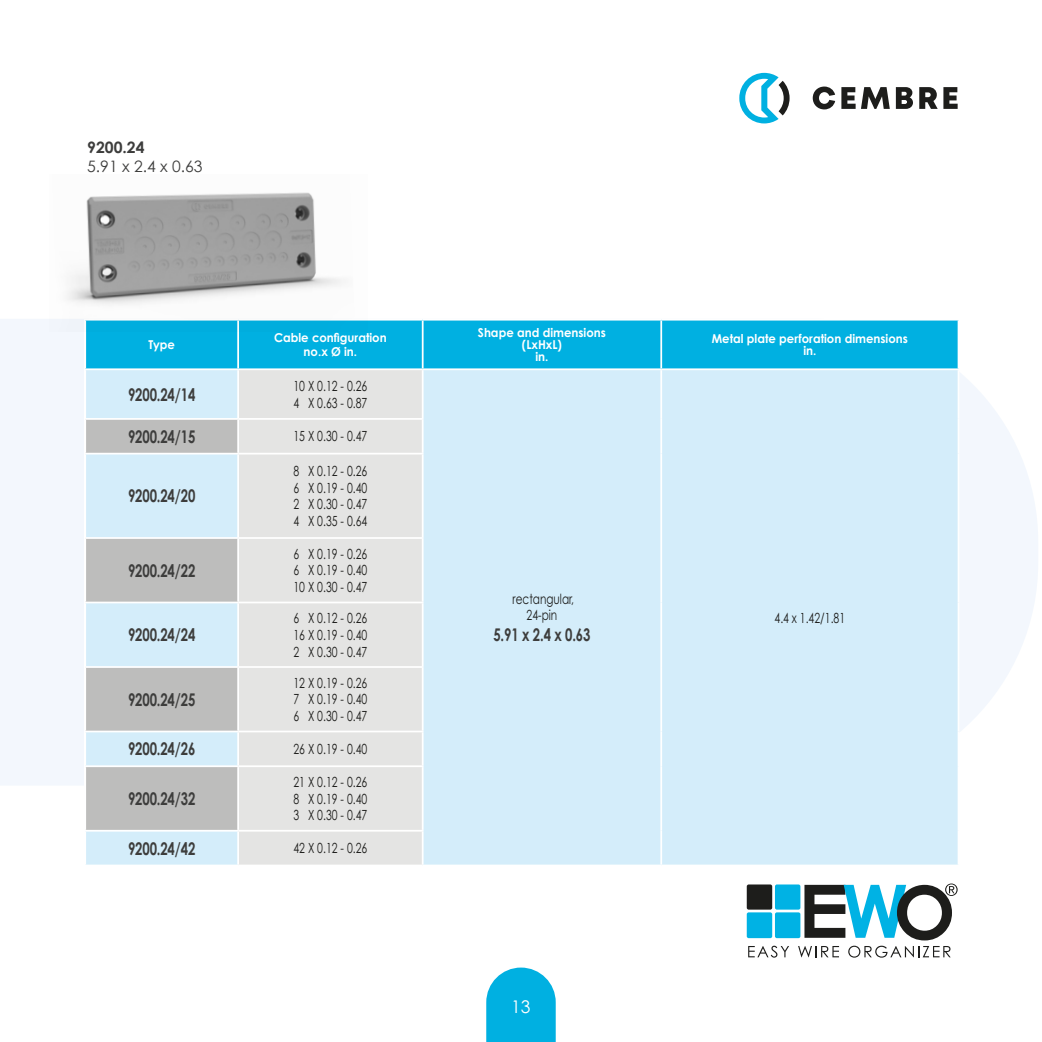
<style>
.page{position:relative;width:1042px;height:1042px;background:#fff}
.page>*{position:absolute;margin:0;border:0;box-sizing:border-box;transform-origin:0 0}
.t1{font:700 17.5px "Century Gothic";letter-spacing:-.01em;color:#3d3d3c;scale:.75 1}
.t2{font:17.5px "Century Gothic Pro";color:#fff}
.t3{font:15.75px "Century Gothic";color:#3d3d3c}
.t4{font:700 15.75px "Century Gothic";color:#3d3d3c}
.t5{font:14px/16.8px "Century Gothic Pro";color:#1d1d1b;text-align:justify;scale:.75 1}
.t6{font:700 12.25px/12.2px "Century Gothic Pro";color:#fff;text-align:center;scale:.95 1}
</style>
<div class="page">
<svg style="left:0;top:319px;width:1038px;height:466px;fill:#f3f7fd"></svg>
<svg style="left:486px;top:967px;width:70px;height:75px;background:#1db9e4"></svg>
<div style="left:86px;top:320px;width:871px;height:48px;background:#00b0e1"></div>
<div style="left:86px;top:370px;width:871px;height:494px;background:#d4edfa"></div>
<div style="left:239px;top:370px;width:183px;height:494px;background:#e4e4e3"></div>
<svg style="left:86px;top:420px;width:151px;height:410px;background:#c7d2d7"></svg>
<hr style="left:237px;top:320px;width:2px;height:48px;background:#fff">
<hr style="left:422px;top:320px;width:1px;height:48px;background:#fff">
<hr style="left:660px;top:320px;width:2px;height:48px;background:#fff">
<hr style="left:660px;top:370px;width:2px;height:49px;background:#fff">
<hr style="left:660px;top:419px;width:2px;height:35px;background:#fff">
<hr style="left:660px;top:454px;width:2px;height:84px;background:#fff">
<hr style="left:660px;top:538px;width:2px;height:64px;background:#fff">
<hr style="left:660px;top:602px;width:2px;height:65px;background:#fff">
<hr style="left:660px;top:667px;width:2px;height:64px;background:#fff">
<hr style="left:660px;top:731px;width:2px;height:35px;background:#fff">
<hr style="left:660px;top:766px;width:2px;height:65px;background:#fff">
<hr style="left:660px;top:831px;width:2px;height:33px;background:#fff">
<hr style="left:237px;top:370px;width:2px;height:48px;background:#fff">
<hr style="left:422px;top:370px;width:1px;height:48px;background:#fff">
<hr style="left:238px;top:418px;width:185px;height:2px;background:#fff">
<hr style="left:237px;top:420px;width:2px;height:33px;background:#fff">
<hr style="left:422px;top:420px;width:1px;height:33px;background:#fff">
<hr style="left:238px;top:453px;width:185px;height:1px;background:#fff">
<hr style="left:237px;top:454px;width:2px;height:83px;background:#fff">
<hr style="left:422px;top:454px;width:1px;height:83px;background:#fff">
<hr style="left:238px;top:537px;width:185px;height:2px;background:#fff">
<hr style="left:237px;top:539px;width:2px;height:62px;background:#fff">
<hr style="left:422px;top:539px;width:1px;height:62px;background:#fff">
<hr style="left:238px;top:601px;width:185px;height:2px;background:#fff">
<hr style="left:237px;top:603px;width:2px;height:63px;background:#fff">
<hr style="left:422px;top:603px;width:1px;height:63px;background:#fff">
<hr style="left:238px;top:666px;width:185px;height:2px;background:#fff">
<hr style="left:237px;top:668px;width:2px;height:62px;background:#fff">
<hr style="left:422px;top:668px;width:1px;height:62px;background:#fff">
<hr style="left:238px;top:730px;width:185px;height:2px;background:#fff">
<hr style="left:237px;top:732px;width:2px;height:33px;background:#fff">
<hr style="left:422px;top:732px;width:1px;height:33px;background:#fff">
<hr style="left:238px;top:765px;width:185px;height:2px;background:#fff">
<hr style="left:237px;top:767px;width:2px;height:63px;background:#fff">
<hr style="left:422px;top:767px;width:1px;height:63px;background:#fff">
<hr style="left:238px;top:830px;width:185px;height:1px;background:#fff">
<hr style="left:237px;top:831px;width:2px;height:33px;background:#fff">
<hr style="left:422px;top:831px;width:1px;height:33px;background:#fff">
<hr style="left:84px;top:320px;width:2px;height:48px;background:#fff">
<hr style="left:238px;top:319px;width:185px;height:1px;background:#fff">
<hr style="left:423px;top:319px;width:238px;height:1px;background:#fff">
<hr style="left:661px;top:319px;width:298px;height:1px;background:#fff">
<hr style="left:957px;top:320px;width:2px;height:48px;background:#fff">
<hr style="left:84px;top:368px;width:154px;height:2px;background:#fff">
<hr style="left:238px;top:368px;width:185px;height:2px;background:#fff">
<hr style="left:423px;top:368px;width:238px;height:2px;background:#fff">
<hr style="left:661px;top:368px;width:298px;height:2px;background:#fff">
<hr style="left:957px;top:370px;width:2px;height:49px;background:#fff">
<hr style="left:957px;top:419px;width:2px;height:35px;background:#fff">
<hr style="left:957px;top:454px;width:2px;height:84px;background:#fff">
<hr style="left:957px;top:538px;width:2px;height:64px;background:#fff">
<hr style="left:957px;top:602px;width:2px;height:65px;background:#fff">
<hr style="left:957px;top:667px;width:2px;height:64px;background:#fff">
<hr style="left:957px;top:731px;width:2px;height:35px;background:#fff">
<hr style="left:957px;top:766px;width:2px;height:65px;background:#fff">
<hr style="left:84px;top:370px;width:2px;height:48px;background:#fff">
<hr style="left:84px;top:418px;width:154px;height:2px;background:#fff">
<hr style="left:84px;top:420px;width:2px;height:33px;background:#fff">
<hr style="left:84px;top:453px;width:154px;height:1px;background:#fff">
<hr style="left:84px;top:454px;width:2px;height:83px;background:#fff">
<hr style="left:84px;top:537px;width:154px;height:2px;background:#fff">
<hr style="left:84px;top:539px;width:2px;height:62px;background:#fff">
<hr style="left:84px;top:601px;width:154px;height:2px;background:#fff">
<hr style="left:84px;top:603px;width:2px;height:63px;background:#fff">
<hr style="left:84px;top:666px;width:154px;height:2px;background:#fff">
<hr style="left:84px;top:668px;width:2px;height:62px;background:#fff">
<hr style="left:84px;top:730px;width:154px;height:2px;background:#fff">
<hr style="left:84px;top:732px;width:2px;height:33px;background:#fff">
<hr style="left:84px;top:765px;width:154px;height:2px;background:#fff">
<hr style="left:84px;top:767px;width:2px;height:63px;background:#fff">
<hr style="left:84px;top:830px;width:154px;height:1px;background:#fff">
<svg style="left:841px;top:87px;width:14px;height:22px"></svg>
<svg style="left:861px;top:87px;width:29px;height:22px"></svg>
<svg style="left:896px;top:87px;width:17px;height:22px"></svg>
<svg style="left:919px;top:87px;width:18px;height:22px"></svg>
<svg style="left:943px;top:87px;width:14px;height:22px"></svg>
<svg style="left:813px;top:87px;width:22px;height:22px"></svg>
<svg style="left:739px;top:73px;width:50px;height:50px"></svg>
<img style="left:49px;top:192px;width:318px;height:140px">
<img style="left:88px;top:193px;width:228px;height:104px">
<div style="left:775px;top:884px;width:25px;height:25px;background:#00b2e4;border-radius:2px"></div>
<div style="left:747px;top:912px;width:25px;height:26px;background:#00b2e4;border-radius:2px"></div>
<div style="left:747px;top:884px;width:25px;height:25px;background:#1d1d1b;border-radius:2px"></div>
<div style="left:775px;top:912px;width:25px;height:26px;background:#00b2e4;border-radius:2px"></div>
<svg style="left:748px;top:945px;width:41px;height:12px"></svg>
<svg style="left:798px;top:883px;width:159px;height:74px"></svg>
<p class="t4" style="left:87px;top:135px;width:59px">9200.24</p>
<p class="t3" style="left:87px;top:155px;width:117px">5.91 x 2.4 x 0.63</p>
<p class="t6" style="left:148px;top:338px;width:30px">Type</p>
<p class="t6" style="left:274px;top:330px;width:120px;line-height:14px">Cable configuration no.x Ø in.</p>
<p class="t6" style="left:478px;top:326px;width:136px">Shape and dimensions (LxHxL)<br>in.</p>
<p class="t6" style="left:712px;top:332px;width:208px">Metal plate perforation dimensions in.</p>
<p class="t1" style="left:128px;top:381px;width:91px">9200.24/14</p>
<p class="t5" style="left:293px;top:377px;width:100px">10 X 0.12 - 0.26<br>4 X 0.63 - 0.87</p>
<p class="t1" style="left:128px;top:423px;width:91px">9200.24/15</p>
<p class="t5" style="left:293px;top:428px;width:100px">15 X 0.30 - 0.47</p>
<p class="t1" style="left:128px;top:483px;width:91px">9200.24/20</p>
<p class="t1" style="left:128px;top:557px;width:91px">9200.24/22</p>
<p class="t1" style="left:128px;top:622px;width:91px">9200.24/24</p>
<p class="t1" style="left:128px;top:686px;width:91px">9200.24/25</p>
<p class="t5" style="left:293px;top:462px;width:100px">8 X 0.12 - 0.26<br>6 X 0.19 - 0.40<br>2 X 0.30 - 0.47<br>4 X 0.35 - 0.64</p>
<p class="t5" style="left:293px;top:545px;width:100px">6 X 0.19 - 0.26<br>6 X 0.19 - 0.40<br>10 X 0.30 - 0.47</p>
<p class="t5" style="left:293px;top:609px;width:100px">6 X 0.12 - 0.26<br>16 X 0.19 - 0.40<br>2 X 0.30 - 0.47</p>
<p class="t5" style="left:293px;top:674px;width:100px">12 X 0.19 - 0.26<br>7 X 0.19 - 0.40<br>6 X 0.30 - 0.47</p>
<p class="t1" style="left:128px;top:736px;width:91px">9200.24/26</p>
<p class="t5" style="left:293px;top:740px;width:100px">26 X 0.19 - 0.40</p>
<p class="t1" style="left:128px;top:785px;width:91px">9200.24/32</p>
<p class="t5" style="left:293px;top:773px;width:100px">21 X 0.12 - 0.26<br>8 X 0.19 - 0.40<br>3 X 0.30 - 0.47</p>
<p class="t1" style="left:128px;top:835px;width:91px">9200.24/42</p>
<p class="t5" style="left:293px;top:839px;width:100px">42 X 0.12 - 0.26</p>
<p class="t5" style="left:513px;top:590px;width:84px;text-align:center">rectangular,<br>24-pin</p>
<p class="t1" style="left:493px;top:622px;width:131px">5.91 x 2.4 x 0.63</p>
<p class="t2" style="left:511px;top:995px;width:21px">13</p>
<p class="t5" style="left:774px;top:609px;width:96px">4.4 x 1.42/1.81</p>
</div>
